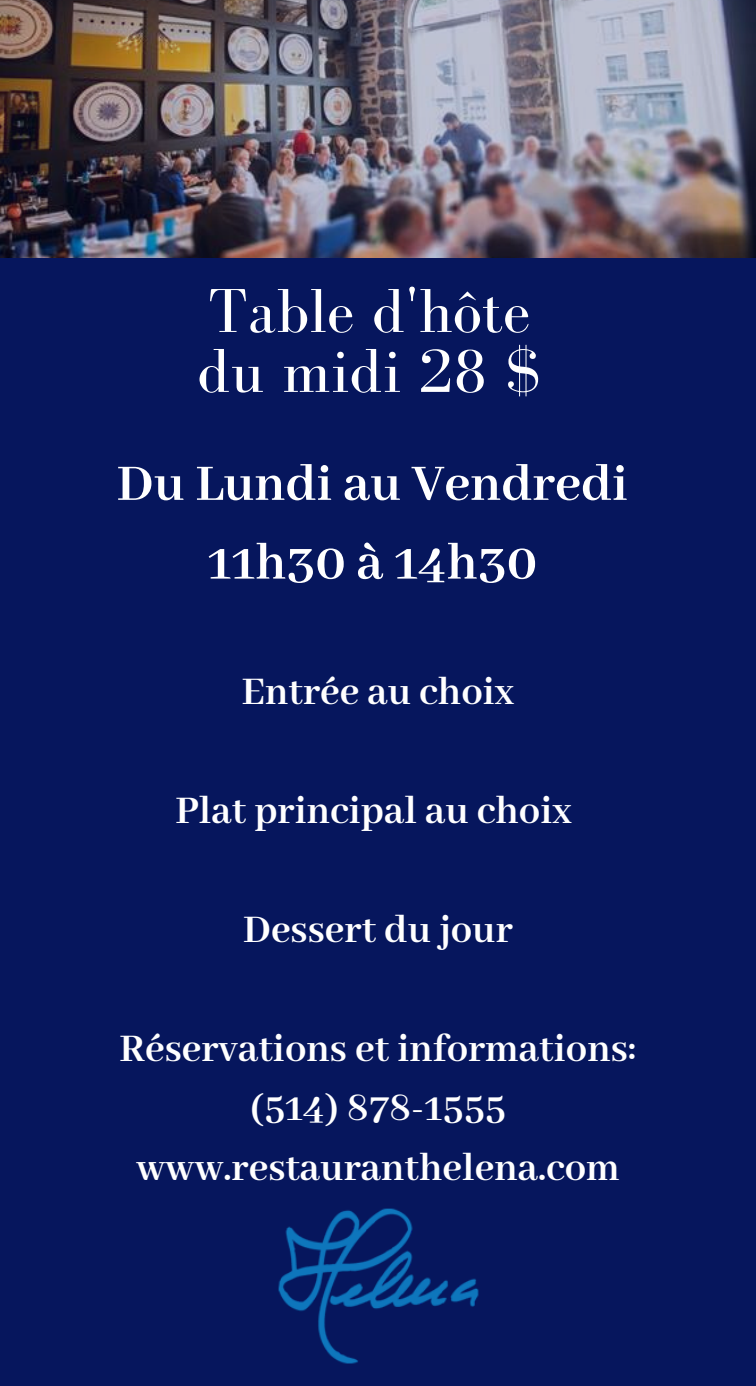
<style>
.page{position:relative;width:756px;height:1386px;background:#06165d}
.page>*{position:absolute;margin:0;border:0;box-sizing:border-box;transform-origin:0 0}
.t1{font:63.88px/60px "Bodoni FLF";color:#fff}
.t2{font:700 56.35px/78.8px "Abhaya Libre";color:#fff;text-align:center}
.t3{font:700 42.52px/59.5px "Abhaya Libre";color:#fff;text-align:center}
</style>
<div class="page">
<img style="left:0;top:0;width:756px;height:258px">
<img style="left:278px;top:1208px;width:201px;height:156px">
<h1 class="t1" style="left:197px;top:280px;width:346px">Table d'hôte du midi 28 $</h1>
<h2 class="t2" style="left:117px;top:446px;width:513px">Du Lundi au Vendredi<br>11h30 à 14h30</h2>
<p class="t3" style="left:242px;top:663px;width:274px">Entrée au choix</p>
<p class="t3" style="left:176px;top:782px;width:398px">Plat principal au choix</p>
<p class="t3" style="left:243px;top:901px;width:271px">Dessert du jour</p>
<p class="t3" style="left:120px;top:1020px;width:518px">Réservations et informations: (514) 878-1555 www.restauranthelena.com</p>
</div>
